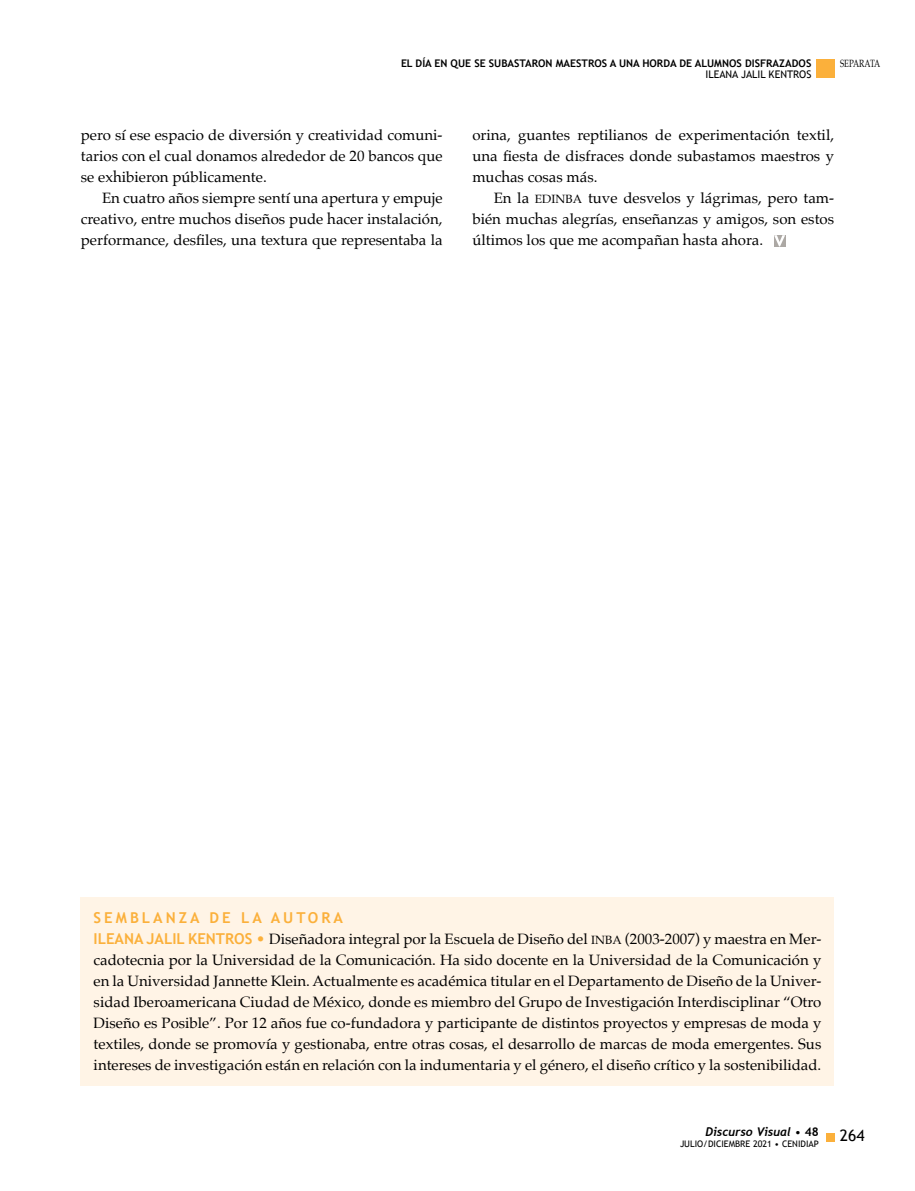
<style>
.page{position:relative;width:915px;height:1191px;background:#fff}
.page>*{position:absolute;margin:0;border:0;box-sizing:border-box;transform-origin:0 0}
.t1{font:15.75px "Trebuchet MS";color:#000}
.t2{font:15px/21px "Palatino";color:#000;text-align:justify}
.t3{font:700 15px "Trebuchet MS";letter-spacing:.2em;color:#fbb03b}
.t4{font:italic 700 12px "Trebuchet";color:#000}
.t5{font:700 10.5px "Trebuchet MS";color:#000}
.t6{font:10.5px "Trebuchet MS";color:#000}
.t7{font:10.5px "Palatino";color:#000;scale:.75 1}
.t8{font:9px "Trebuchet MS";color:#000}
.s1{font-family:"Palatino Roman SC800";font-size:12px}
.s2{font-family:"Trebuchet MS";font-weight:700;color:#fbb03b}
.s3{color:#fbb03b}
.s4{font-family:"Trebuchet MS";font-weight:400;font-style:normal}
.s5{font-family:"Trebuchet MS";font-style:normal}
</style>
<div class="page">
<div style="left:825px;top:1133px;width:8px;height:8px;background:#fbb03b"></div>
<div style="left:815px;top:60px;width:18px;height:18px;background:#fbb03b"></div>
<svg style="left:774px;top:235px;width:10px;height:11px"></svg>
<div style="left:81px;top:898px;width:752px;height:188px;background:#fff4e6"></div>
<p class="t5" style="left:401px;top:57px;width:411px">EL DÍA EN QUE SE SUBASTARON MAESTROS A UNA HORDA DE ALUMNOS DISFRAZADOS</p>
<p class="t6" style="left:705px;top:68px;width:107px">ILEANA JALIL KENTROS</p>
<p class="t7" style="left:839px;top:54px;width:55px">SEPARATA</p>
<p class="t2" style="left:81px;top:124px;width:363px">pero sí ese espacio de diversión y creatividad comuni&shy;tarios con el cual donamos alrededor de 20 bancos que se exhibieron públicamente.</p>
<p class="t2" style="left:81px;top:187px;width:363px;text-indent:21px">En cuatro años siempre sentí una apertura y empuje creativo, entre muchos diseños pude hacer instalación, performance, desfiles, una textura que representaba la</p>
<p class="t2" style="left:472px;top:124px;width:363px">orina, guantes reptilianos de experimentación textil, una fiesta de disfraces donde subastamos maestros y muchas cosas más.</p>
<p class="t2" style="left:472px;top:187px;width:363px;text-indent:21px">En la <span class="s1">EDINBA</span> tuve desvelos y lágrimas, pero tam&shy;bién muchas alegrías, enseñanzas y amigos, son estos últimos los que me acompañan hasta ahora.</p>
<p class="t3" style="left:94px;top:908px;width:251px">SEMBLANZA DE LA AUTORA</p>
<p class="t2" style="left:94px;top:928px;width:729px"><span class="s2">ILEANA JALIL KENTROS</span> <span class="s3">•</span> Diseñadora integral por la Escuela de Diseño del <span class="s1">INBA</span> (2003-2007) y maestra en Mer&shy;cadotecnia por la Universidad de la Comunicación. Ha sido docente en la Universidad de la Comunicación y en la Universidad Jannette Klein. Actualmente es académica titular en el Departamento de Diseño de la Univer&shy;sidad Iberoamericana Ciudad de México, donde es miembro del Grupo de Investigación Interdisciplinar “Otro Diseño es Posible”. Por 12 años fue co-fundadora y participante de distintos proyectos y empresas de moda y textiles, donde se promovía y gestionaba, entre otras cosas, el desarrollo de marcas de moda emergentes. Sus intereses de investigación están en relación con la indumentaria y el género, el diseño crítico y la sostenibilidad.</p>
<p class="t4" style="left:705px;top:1124px;width:115px">Discurso Visual <span class="s4">•</span> <span class="s5">48</span></p>
<p class="t8" style="left:679px;top:1138px;width:140px">JULIO/DICIEMBRE 2021 • CENIDIAP</p>
<p class="t1" style="left:839px;top:1126px;width:26px">264</p>
</div>
